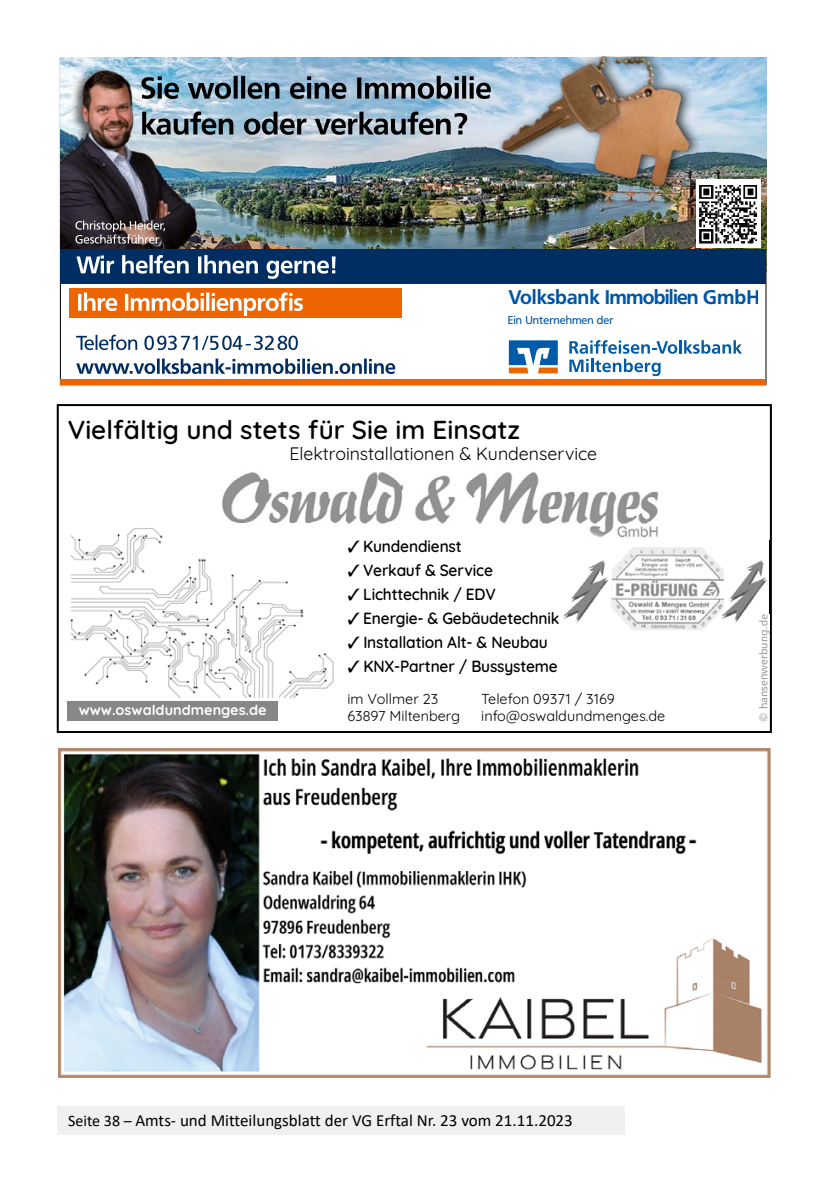
<style>
.page{position:relative;width:840px;height:1191px;background:#fff}
.page>*{position:absolute;margin:0;border:0;box-sizing:border-box;transform-origin:0 0}
.t1{font:600 26px "Quicksand";color:#000}
.t2{font:700 19.6px "Frutiger VR";letter-spacing:-.02em;color:#0054a4}
.t3{font:18px "Quicksand";color:#000}
.t4{font:17px "Calibri";color:#000}
.t5{font:600 16.2px "Quicksand";letter-spacing:-.01em;color:#000;scale:.95 1}
.t6{font:14.4px/17.2px "Quicksand";color:#000}
.t7{font:700 14.4px "Quicksand";color:#fff}
.t8{font:11.2px "Frutiger VR";letter-spacing:.005em;color:#0054a4}
.t9{font:11px "Humanist 777 BT Roman B";color:#9c9c9d}
.s1{font-size:16px}
</style>
<div class="page">
<img style="left:200px;top:58px;width:565px;height:191px">
<div style="left:69px;top:288px;width:332px;height:29px;background:#ec6500"></div>
<svg style="left:508px;top:340px;width:49px;height:33px"></svg>
<svg style="left:569px;top:340px;width:172px;height:36px"></svg>
<svg style="left:78px;top:292px;width:225px;height:24px"></svg>
<svg style="left:76px;top:358px;width:319px;height:16px"></svg>
<svg style="left:76px;top:335px;width:222px;height:15px"></svg>
<div style="left:60px;top:379px;width:705px;height:6px;background:#ec6500"></div>
<svg style="left:200px;top:112px;width:267px;height:23px"></svg>
<svg style="left:200px;top:76px;width:287px;height:23px"></svg>
<img style="left:696px;top:180px;width:64px;height:67px">
<img style="left:487px;top:57px;width:228px;height:159px">
<img style="left:60px;top:58px;width:140px;height:191px">
<div style="left:60px;top:249px;width:705px;height:35px;background:#002d62"></div>
<svg style="left:76px;top:255px;width:259px;height:24px"></svg>
<svg style="left:75px;top:220px;width:90px;height:24px"></svg>
<svg style="left:57px;top:404px;width:714px;height:329px"></svg>
<div style="left:68px;top:701px;width:210px;height:20px;background:#868786"></div>
<img style="left:68px;top:523px;width:274px;height:182px">
<img style="left:217px;top:523px;width:125px;height:20px">
<img style="left:68px;top:701px;width:210px;height:4px">
<img style="left:79px;top:704px;width:187px;height:1px">
<img style="left:563px;top:541px;width:207px;height:96px">
<img style="left:563px;top:541px;width:122px;height:2px">
<img style="left:758px;top:614px;width:11px;height:23px">
<img style="left:59px;top:748px;width:710px;height:329px">
<div style="left:57px;top:1106px;width:567px;height:28px;background:#f0f0f0"></div>
<p class="t2" style="left:508px;top:285px;width:252px">Volksbank Immobilien GmbH</p>
<p class="t8" style="left:507px;top:313px;width:107px">Ein Unternehmen der</p>
<h1 class="t1" style="left:68px;top:409px;width:453px">Vielfältig und stets für Sie im Einsatz</h1>
<p class="t3" style="left:289px;top:440px;width:309px">Elektroinstallationen &amp; Kundenservice</p>
<p class="t7" style="left:79px;top:699px;width:189px">www.oswaldundmenges.de</p>
<p class="t5" style="left:347px;top:533px;width:122px">✓ Kundendienst</p>
<p class="t5" style="left:347px;top:557px;width:155px">✓ Verkauf &amp; Service</p>
<p class="t5" style="left:347px;top:581px;width:157px">✓ Lichttechnik / EDV</p>
<p class="t5" style="left:347px;top:605px;width:224px">✓ Energie- &amp; Gebäudetechnik</p>
<p class="t5" style="left:347px;top:629px;width:212px">✓ Installation Alt- &amp; Neubau</p>
<p class="t5" style="left:347px;top:653px;width:223px">✓ KNX-Partner / Bussysteme</p>
<p class="t6" style="left:347px;top:688px;width:114px">im Vollmer 23<br>63897 Miltenberg</p>
<p class="t6" style="left:481px;top:688px;width:185px">Telefon 09371 / 3169 info@oswaldundmenges.de</p>
<p class="t9" style="left:756px;top:722px;width:109px;rotate:-90deg">© hansenwerbung.de</p>
<p class="t4" style="left:68px;top:1109px;width:506px"><span class="s1">Seite 38 –</span> Amts- und Mitteilungsblatt der VG Erftal Nr. 23 vom 21.11.2023</p>
</div>
